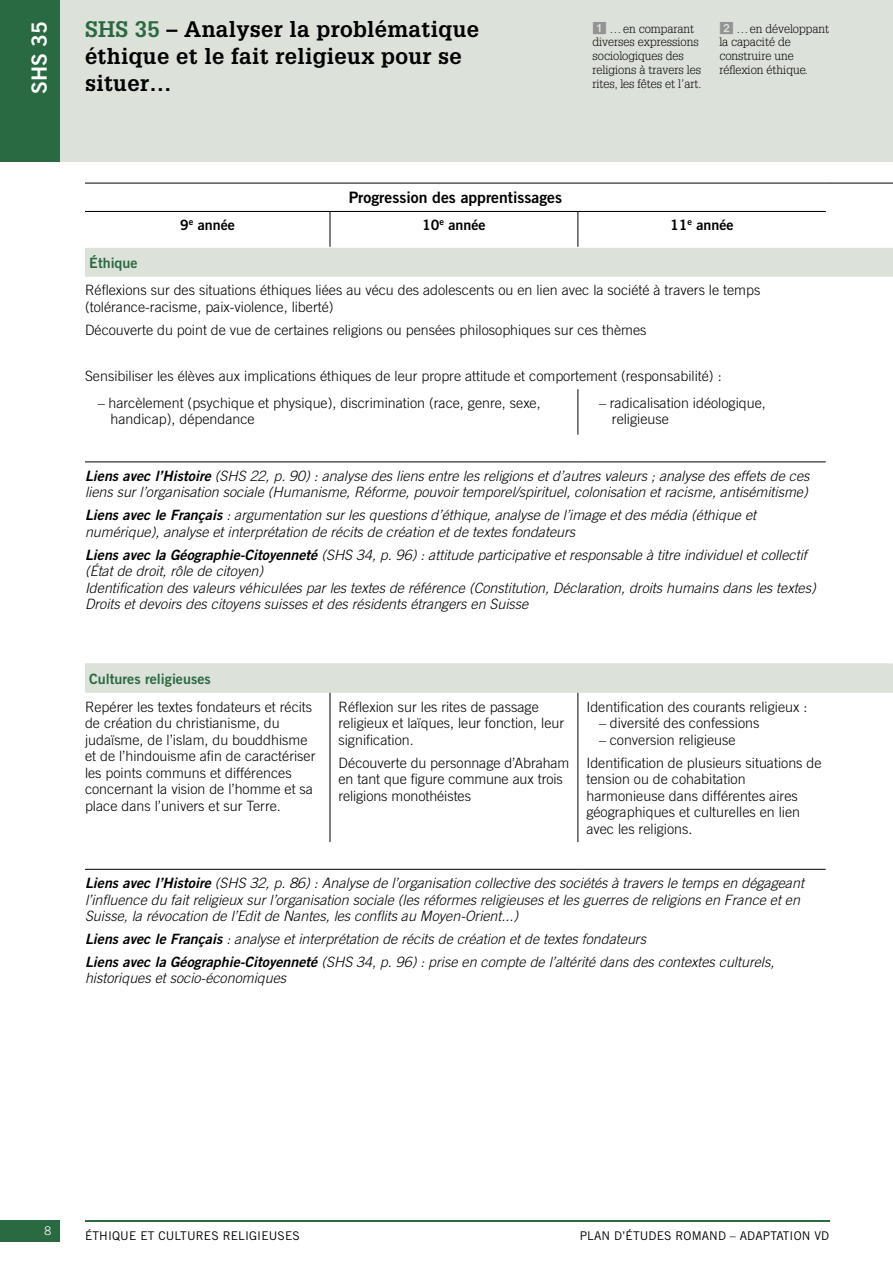
<style>
.page{position:relative;width:893px;height:1263px;background:#fff}
.page>*{position:absolute;margin:0;border:0;box-sizing:border-box;transform-origin:0 0}
.t1{font:700 22.05px/26.7px "Glypha LT Std";letter-spacing:.015em;color:#000}
.t2{font:21px "Trade Gothic LT Std Bd 2";color:#fff}
.t3{font:15.75px "Trade Gothic LT Std Bd 2";color:#000}
.t4{font:italic 300 14.25px/16.5px "Trade Gothic LT Std";color:#000}
.t5{font:300 14.25px/16.5px "Trade Gothic LT Std";color:#000}
.t6{font:14.25px "Trade Gothic LT Std Bd 2";color:#296a42}
.t7{font:14.25px "Trade Gothic LT Std Bd 2";color:#000}
.t8{font:300 12px/13.8px "Glypha LT Std";color:#000}
.t9{font:12px "Trade Gothic LT Std";letter-spacing:.01em;color:#000}
.t10{font:300 12px "Trade Gothic LT Std";color:#fff}
.s1{color:#296a42}
.s2{font-family:"PER pastilles";font-weight:400;font-size:14.25px;color:#939393}
.s3{font-family:"Trade Gothic LT Std Bd 2 Obl";font-weight:400;font-style:normal}
</style>
<div class="page">
<div style="left:60px;top:0;width:833px;height:162px;background:#dce1d9"></div>
<svg style="left:85px;top:248px;width:808px;height:445px"></svg>
<hr style="left:85px;top:183px;width:245px;height:1px;background:#000">
<hr style="left:330px;top:183px;width:248px;height:1px;background:#000">
<hr style="left:578px;top:183px;width:248px;height:1px;background:#000">
<hr style="left:826px;top:183px;width:67px;height:1px;background:#000">
<hr style="left:330px;top:212px;width:1px;height:35px;background:#000">
<hr style="left:578px;top:212px;width:1px;height:35px;background:#000">
<hr style="left:330px;top:693px;width:1px;height:149px;background:#000">
<hr style="left:578px;top:693px;width:1px;height:149px;background:#000">
<hr style="left:85px;top:462px;width:245px;height:1px;background:#000">
<hr style="left:330px;top:462px;width:248px;height:1px;background:#000">
<hr style="left:578px;top:462px;width:248px;height:1px;background:#000">
<hr style="left:578px;top:389px;width:1px;height:46px;background:#000">
<hr style="left:85px;top:869px;width:245px;height:1px;background:#000">
<hr style="left:330px;top:869px;width:248px;height:1px;background:#000">
<hr style="left:578px;top:869px;width:248px;height:1px;background:#000">
<hr style="left:826px;top:434px;width:67px;height:1px;background:#fff">
<hr style="left:826px;top:462px;width:67px;height:1px;background:#fff">
<hr style="left:85px;top:211px;width:245px;height:1px;background:#000">
<hr style="left:330px;top:211px;width:248px;height:1px;background:#000">
<hr style="left:578px;top:211px;width:248px;height:1px;background:#000">
<hr style="left:85px;top:1220px;width:744px;height:1px;background:#296a42">
<div style="left:0;top:1220px;width:60px;height:22px;background:#296a42"></div>
<div style="left:0;top:0;width:60px;height:162px;background:#296a42"></div>
<h2 class="t2" style="left:26px;top:94px;width:74px;rotate:-90deg">SHS 35</h2>
<h1 class="t1" style="left:85px;top:15px;width:396px"><span class="s1">SHS 35</span> – Analyser la problématique éthique et le fait religieux pour se situer…</h1>
<p class="t8" style="left:592px;top:22px;width:110px"><span class="s2">1</span> …en comparant diverses expressions sociologiques des religions à travers les rites, les fêtes et l’art.</p>
<p class="t8" style="left:719px;top:22px;width:111px"><span class="s2">2</span> …en développant la capacité de construire une réflexion éthique.</p>
<p class="t3" style="left:349px;top:188px;width:215px">Progression des apprentissages</p>
<p class="t7" style="left:180px;top:216px;width:56px">9<sup>e</sup> année</p>
<p class="t7" style="left:422px;top:216px;width:65px">10<sup>e</sup> année</p>
<p class="t7" style="left:670px;top:216px;width:65px">11<sup>e</sup> année</p>
<p class="t6" style="left:89px;top:254px;width:50px">Éthique</p>
<p class="t5" style="left:85px;top:282px;width:677px">Réflexions sur des situations éthiques liées au vécu des adolescents ou en lien avec la société à travers le temps (tolérance-racisme, paix-violence, liberté)</p>
<p class="t5" style="left:85px;top:321px;width:563px">Découverte du point de vue de certaines religions ou pensées philosophiques sur ces thèmes</p>
<p class="t5" style="left:85px;top:367px;width:638px">Sensibiliser les élèves aux implications éthiques de leur propre attitude et comportement (responsabilité) :</p>
<p class="t5" style="left:111px;top:394px;width:432px;text-indent:-13px">– harcèlement (psychique et physique), discrimination (race, genre, sexe, handicap), dépendance</p>
<p class="t5" style="left:612px;top:394px;width:155px;text-indent:-13px">– radicalisation idéologique, religieuse</p>
<p class="t4" style="left:85px;top:468px;width:726px"><span class="s3">Liens avec l’Histoire</span> (SHS 22, p. 90) : analyse des liens entre les religions et d’autres valeurs ; analyse des effets de ces liens sur l’organisation sociale (Humanisme, Réforme, pouvoir temporel/spirituel, colonisation et racisme, antisémitisme)</p>
<p class="t4" style="left:85px;top:507px;width:673px"><span class="s3">Liens avec le Français</span> : argumentation sur les questions d’éthique, analyse de l’image et des média (éthique et numérique), analyse et interprétation de récits de création et de textes fondateurs</p>
<p class="t4" style="left:85px;top:546px;width:732px"><span class="s3">Liens avec la Géographie-Citoyenneté</span> (SHS 34, p. 96) : attitude participative et responsable à titre individuel et collectif (État de droit, rôle de citoyen)<br>Identification des valeurs véhiculées par les textes de référence (Constitution, Déclaration, droits humains dans les textes)<br>Droits et devoirs des citoyens suisses et des résidents étrangers en Suisse</p>
<p class="t6" style="left:89px;top:670px;width:123px">Cultures religieuses</p>
<p class="t5" style="left:85px;top:698px;width:232px">Repérer les textes fondateurs et récits de création du christianisme, du judaïsme, de l’islam, du bouddhisme et de l’hindouisme afin de caractériser les points communs et différences concernant la vision de l’homme et sa place dans l’univers et sur Terre.</p>
<p class="t5" style="left:338px;top:698px;width:227px">Réflexion sur les rites de passage religieux et laïques, leur fonction, leur signification.</p>
<p class="t5" style="left:338px;top:754px;width:232px">Découverte du personnage d’Abraham en tant que figure commune aux trois religions monothéistes</p>
<p class="t5" style="left:586px;top:698px;width:222px">Identification des courants religieux :</p>
<p class="t5" style="left:599px;top:715px;width:162px">– diversité des confessions</p>
<p class="t5" style="left:586px;top:728px;width:237px;line-height:23px;text-indent:13px">– conversion religieuse<br>Identification de plusieurs situations de</p>
<p class="t5" style="left:586px;top:770px;width:215px">tension ou de cohabitation harmonieuse dans différentes aires géographiques et culturelles en lien avec les religions.</p>
<p class="t4" style="left:85px;top:875px;width:720px"><span class="s3">Liens avec l’Histoire</span> (SHS 32, p. 86) : Analyse de l’organisation collective des sociétés à travers le temps en dégageant l’influence du fait religieux sur l’organisation sociale (les réformes religieuses et les guerres de religions en France et en<br>Suisse, la révocation de l’Edit de Nantes, les conflits au Moyen-Orient...)</p>
<p class="t4" style="left:85px;top:928px;width:691px;line-height:23px"><span class="s3">Liens avec le Français</span> : analyse et interprétation de récits de création et de textes fondateurs<br><span class="s3">Liens avec la Géographie-Citoyenneté</span> (SHS 34, p. 96) : prise en compte de l’altérité dans des contextes culturels,</p>
<p class="t4" style="left:85px;top:970px;width:203px">historiques et socio-économiques</p>
<p class="t10" style="left:44px;top:1224px;width:8px">8</p>
<p class="t9" style="left:85px;top:1228px;width:216px">ÉTHIQUE ET CULTURES RELIGIEUSES</p>
<p class="t9" style="left:580px;top:1228px;width:251px">PLAN D’ÉTUDES ROMAND – ADAPTATION VD</p>
</div>
